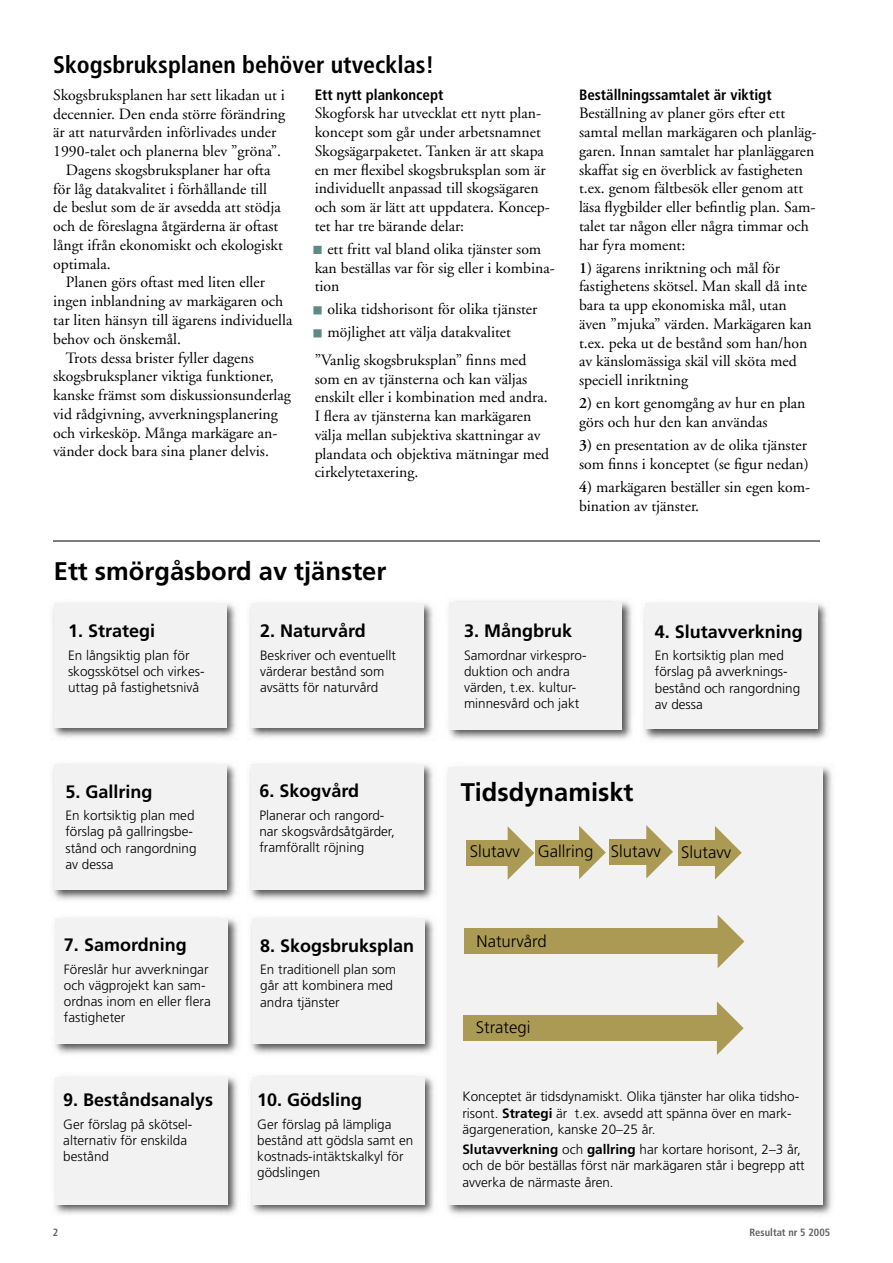
<style>
.page{position:relative;width:893px;height:1263px;background:#fff}
.page>*{position:absolute;margin:0;border:0;box-sizing:border-box;transform-origin:0 0}
.t1{font:700 25.5px "Frutiger";color:#000}
.t2{font:700 condensed 24px "Frutiger";color:#000}
.t3{font:700 18px "Frutiger";color:#000}
.t4{font:300 16.65px "Frutiger";color:#000}
.t5{font:15.75px/18.8px "Adobe Garamond";color:#000}
.t6{font:700 condensed 15px "Frutiger";color:#000}
.t7{font:300 13.5px/16.2px "Frutiger";color:#000}
.t8{font:700 condensed 10.5px "Frutiger";color:#626262}
.s1{color:#5d8a86}
.s2{font-weight:600}
.s3{font-weight:700}
</style>
<div class="page">
<img style="left:447px;top:766px;width:385px;height:449px">
<div style="left:448px;top:767px;width:374px;height:438px;background:#f1f2f1"></div>
<div style="left:313px;top:246px;width:9px;height:8px;border:3px solid #5d8a86"></div>
<div style="left:313px;top:306px;width:9px;height:8px;border:3px solid #5d8a86"></div>
<div style="left:313px;top:329px;width:9px;height:8px;border:3px solid #5d8a86"></div>
<hr style="left:53px;top:540px;width:766px;height:1px;background:#7b7c7c">
<img style="left:52px;top:603px;width:184px;height:135px">
<div style="left:54px;top:604px;width:173px;height:124px;background:#f1f2f1"></div>
<img style="left:249px;top:603px;width:184px;height:135px">
<div style="left:251px;top:604px;width:173px;height:124px;background:#f1f2f1"></div>
<img style="left:448px;top:601px;width:184px;height:138px">
<div style="left:449px;top:602px;width:173px;height:127px;background:#f1f2f1"></div>
<img style="left:643px;top:603px;width:184px;height:137px">
<div style="left:645px;top:604px;width:173px;height:125px;background:#f1f2f1"></div>
<img style="left:52px;top:764px;width:184px;height:136px">
<div style="left:54px;top:764px;width:172px;height:125px;background:#f1f2f1"></div>
<img style="left:249px;top:764px;width:184px;height:136px">
<div style="left:251px;top:764px;width:173px;height:125px;background:#f1f2f1"></div>
<img style="left:54px;top:918px;width:184px;height:136px">
<div style="left:55px;top:918px;width:173px;height:126px;background:#f1f2f1"></div>
<img style="left:250px;top:918px;width:184px;height:136px">
<div style="left:252px;top:918px;width:173px;height:126px;background:#f1f2f1"></div>
<img style="left:54px;top:1076px;width:184px;height:138px">
<div style="left:55px;top:1077px;width:173px;height:127px;background:#f1f2f1"></div>
<img style="left:250px;top:1076px;width:184px;height:138px">
<div style="left:252px;top:1077px;width:173px;height:127px;background:#f1f2f1"></div>
<div style="left:466px;top:841px;width:54px;height:25px;background:#ab9a53"></div>
<svg style="left:508px;top:826px;width:26px;height:54px"></svg>
<div style="left:536px;top:840px;width:55px;height:25px;background:#ab9a53"></div>
<svg style="left:579px;top:826px;width:27px;height:53px"></svg>
<div style="left:609px;top:839px;width:49px;height:25px;background:#ab9a53"></div>
<svg style="left:646px;top:825px;width:27px;height:53px"></svg>
<div style="left:678px;top:840px;width:49px;height:25px;background:#ab9a53"></div>
<svg style="left:715px;top:826px;width:27px;height:53px"></svg>
<div style="left:464px;top:928px;width:254px;height:25px;background:#ab9a53"></div>
<svg style="left:718px;top:915px;width:26px;height:53px"></svg>
<div style="left:463px;top:1015px;width:254px;height:25px;background:#ab9a53"></div>
<svg style="left:717px;top:1001px;width:27px;height:54px"></svg>
<h2 class="t2" style="left:53px;top:51px;width:383px">Skogsbruksplanen behöver utvecklas!</h2>
<p class="t5" style="left:53px;top:86px;width:233px">Skogsbruksplanen har sett likadan ut i</p>
<p class="t5" style="left:53px;top:105px;width:233px">decennier. Den enda större förändring</p>
<p class="t5" style="left:53px;top:123px;width:225px">är att naturvården införlivades under</p>
<p class="t5" style="left:53px;top:142px;width:230px">1990-talet och planerna blev ”gröna”.</p>
<p class="t5" style="left:66px;top:161px;width:206px">Dagens skogsbruksplaner har ofta</p>
<p class="t5" style="left:53px;top:180px;width:215px">för låg datakvalitet i förhållande till</p>
<p class="t5" style="left:53px;top:198px;width:229px">de beslut som de är avsedda att stödja</p>
<p class="t5" style="left:53px;top:217px;width:227px">och de föreslagna åtgärderna är oftast</p>
<p class="t5" style="left:53px;top:236px;width:231px">långt ifrån ekonomiskt och ekologiskt</p>
<p class="t5" style="left:53px;top:255px;width:59px">optimala.</p>
<p class="t5" style="left:66px;top:273px;width:201px">Planen görs oftast med liten eller</p>
<p class="t5" style="left:53px;top:292px;width:231px">ingen inblandning av markägaren och</p>
<p class="t5" style="left:53px;top:311px;width:241px">tar liten hänsyn till ägarens individuella</p>
<p class="t5" style="left:53px;top:330px;width:129px">behov och önskemål.</p>
<p class="t5" style="left:66px;top:348px;width:189px">Trots dessa brister fyller dagens</p>
<p class="t5" style="left:53px;top:367px;width:222px">skogsbruksplaner viktiga funktioner,</p>
<p class="t5" style="left:53px;top:386px;width:239px">kanske främst som diskussionsunderlag</p>
<p class="t5" style="left:53px;top:405px;width:226px">vid rådgivning, avverkningsplanering</p>
<p class="t5" style="left:53px;top:423px;width:226px">och virkesköp. Många markägare an-</p>
<p class="t5" style="left:53px;top:442px;width:217px">vänder dock bara sina planer delvis.</p>
<p class="t6" style="left:315px;top:86px;width:130px">Ett nytt plankoncept</p>
<p class="t5" style="left:315px;top:104px;width:237px">Skogforsk har utvecklat ett nytt plan&shy;koncept som går under arbetsnamnet Skogsägarpaketet. Tanken är att skapa en mer flexibel skogsbruksplan som är individuellt anpassad till skogsägaren och som är lätt att uppdatera. Koncep&shy;tet har tre bärande delar:</p>
<p class="t5" style="left:315px;top:240px;width:242px"><span class="s1">■</span> ett fritt val bland olika tjänster som kan beställas var för sig eller i kombina&shy;tion</p>
<p class="t5" style="left:315px;top:300px;width:224px"><span class="s1">■</span> olika tidshorisont för olika tjänster</p>
<p class="t5" style="left:315px;top:319px;width:213px;line-height:27.3px"><span class="s1">■</span> möjlighet att välja datakvalitet ”Vanlig skogsbruksplan” finns med</p>
<p class="t5" style="left:315px;top:369px;width:236px">som en av tjänsterna och kan väljas enskilt eller i kombination med andra.<br>I flera av tjänsterna kan markägaren välja mellan subjektiva skattningar av plandata och objektiva mätningar med cirkelytetaxering.</p>
<h1 class="t1" style="left:54px;top:556px;width:334px">Ett smörgåsbord av tjänster</h1>
<p class="t6" style="left:579px;top:86px;width:194px">Beställningssamtalet är viktigt</p>
<p class="t5" style="left:579px;top:104px;width:239px">Beställning av planer görs efter ett samtal mellan markägaren och planläg&shy;garen. Innan samtalet har planläggaren skaffat sig en överblick av fastigheten t.ex. genom fältbesök eller genom att läsa flygbilder eller befintlig plan. Sam&shy;talet tar någon eller några timmar och har fyra moment:</p>
<p class="t5" style="left:579px;top:259px;width:234px"><span class="s2">1)</span> ägarens inriktning och mål för fastighetens skötsel. Man skall då inte bara ta upp ekonomiska mål, utan även ”mjuka” värden. Markägaren kan t.ex. peka ut de bestånd som han/hon av känslomässiga skäl vill sköta med speciell inriktning</p>
<p class="t5" style="left:579px;top:394px;width:228px"><span class="s2">2)</span> en kort genomgång av hur en plan görs och hur den kan användas</p>
<p class="t5" style="left:579px;top:436px;width:231px"><span class="s2">3)</span> en presentation av de olika tjänster som finns i konceptet (se figur nedan)</p>
<p class="t5" style="left:579px;top:478px;width:233px"><span class="s2">4)</span> markägaren beställer sin egen kom&shy;bination av tjänster.</p>
<p class="t3" style="left:68px;top:620px;width:89px">1. Strategi</p>
<p class="t7" style="left:68px;top:647px;width:138px">En långsiktig plan för skogsskötsel och virkes&shy;uttag på fastighetsnivå</p>
<p class="t3" style="left:65px;top:781px;width:89px">5. Gallring</p>
<p class="t7" style="left:65px;top:807px;width:133px">En kortsiktig plan med förslag på gallringsbe&shy;stånd och rangordning av dessa</p>
<p class="t3" style="left:64px;top:934px;width:124px">7. Samordning</p>
<p class="t7" style="left:64px;top:961px;width:148px">Föreslår hur avverkningar och vägprojekt kan sam&shy;ordnas inom en eller flera fastigheter</p>
<p class="t3" style="left:63px;top:1089px;width:152px">9. Beståndsanalys</p>
<p class="t7" style="left:63px;top:1116px;width:131px">Ger förslag på skötsel&shy;alternativ för enskilda bestånd</p>
<p class="t3" style="left:260px;top:620px;width:107px">2. Naturvård</p>
<p class="t7" style="left:260px;top:647px;width:137px">Beskriver och eventuellt värderar bestånd som avsätts för naturvård</p>
<p class="t3" style="left:259px;top:780px;width:101px">6. Skogvård</p>
<p class="t7" style="left:259px;top:807px;width:137px">Planerar och rangord&shy;nar skogsvårdsåtgärder, framförallt röjning</p>
<p class="t3" style="left:260px;top:935px;width:156px">8. Skogsbruksplan</p>
<p class="t7" style="left:260px;top:961px;width:137px">En traditionell plan som går att kombinera med andra tjänster</p>
<p class="t3" style="left:257px;top:1089px;width:107px">10. Gödsling</p>
<p class="t7" style="left:257px;top:1116px;width:158px">Ger förslag på lämpliga bestånd att gödsla samt en kostnads-intäktskalkyl för gödslingen</p>
<p class="t3" style="left:464px;top:620px;width:110px">3. Mångbruk</p>
<p class="t7" style="left:464px;top:647px;width:124px">Samordnar virkespro&shy;duktion och andra värden, t.ex. kultur&shy;minnesvård och jakt</p>
<p class="t3" style="left:655px;top:621px;width:150px">4. Slutavverkning</p>
<p class="t7" style="left:655px;top:647px;width:147px">En kortsiktig plan med förslag på avverknings&shy;bestånd och rangordning av dessa</p>
<h1 class="t1" style="left:461px;top:777px;width:174px">Tidsdynamiskt</h1>
<p class="t4" style="left:470px;top:842px;width:263px">Slutavv Gallring Slutavv Slutavv</p>
<p class="t4" style="left:477px;top:931px;width:72px">Naturvård</p>
<p class="t4" style="left:476px;top:1017px;width:56px">Strategi</p>
<p class="t7" style="left:462px;top:1088px;width:338px">Konceptet är tidsdynamiskt. Olika tjänster har olika tidsho&shy;risont. <span class="s3">Strategi</span> är t.ex. avsedd att spänna över en mark&shy;ägargeneration, kanske 20–25 år.</p>
<p class="t7" style="left:462px;top:1141px;width:344px"><span class="s3">Slutavverkning</span> och <span class="s3">gallring</span> har kortare horisont, 2–3 år, och de bör beställas först när markägaren står i begrepp att avverka de närmaste åren.</p>
<p class="t8" style="left:53px;top:1226px;width:7px">2</p>
<p class="t8" style="left:749px;top:1226px;width:82px">Resultat nr 5 2005</p>
</div>
